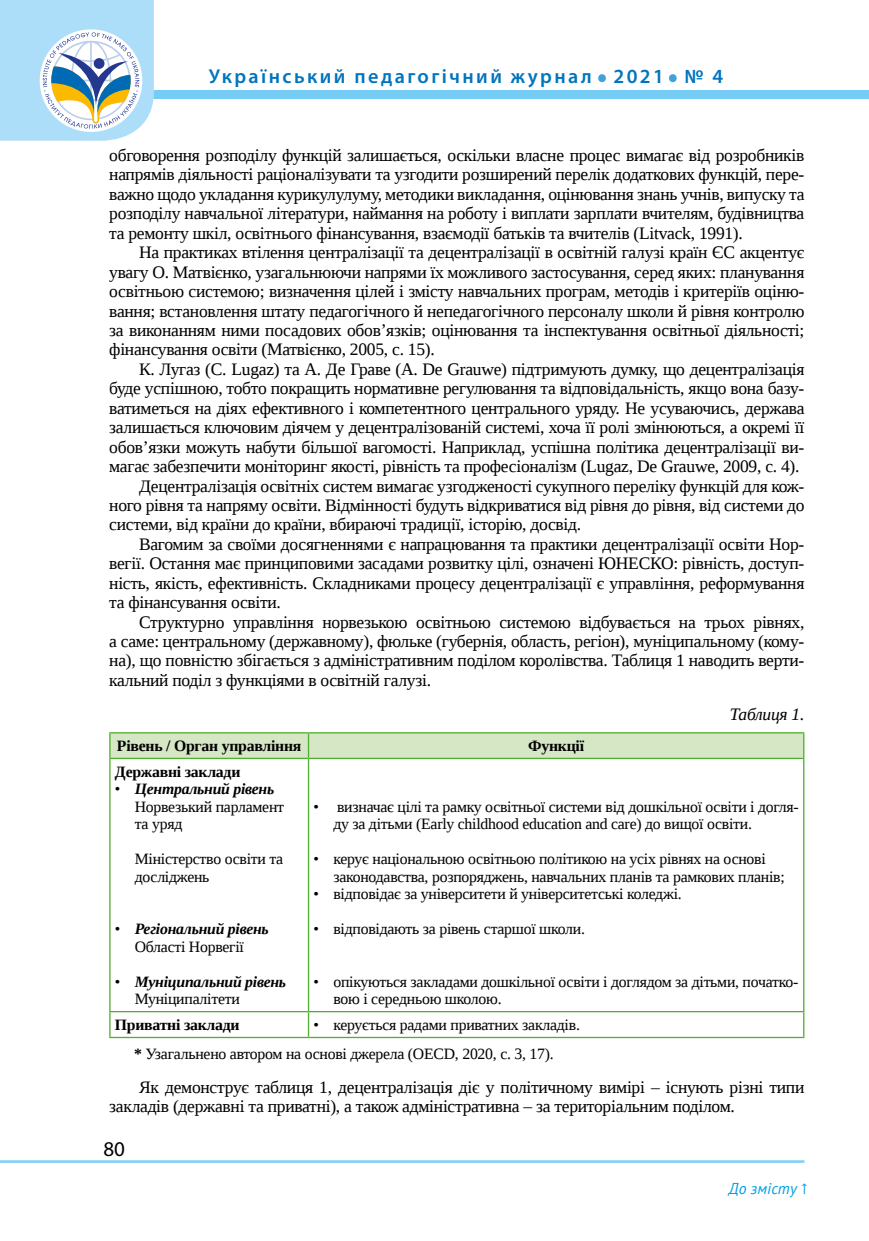
<style>
.page{position:relative;width:869px;height:1241px;background:#fff}
.page>*{position:absolute;margin:0;border:0;box-sizing:border-box;transform-origin:0 0}
.t1{font:600 50.4px "Myriad Pro";color:#3ea3dc}
.t2{font:21px "Myriad Pro";color:#000}
.t3{font:600 20.12px "Myriad Pro";letter-spacing:.12em;color:#0075bf}
.t4{font:17.5px/19.4px "Liberation Serif";letter-spacing:-.015em;color:#000;text-align:justify}
.t5{font:italic 17.5px "Liberation Serif";letter-spacing:-.015em;color:#000}
.t6{font:15.75px/17.5px "Liberation Serif";letter-spacing:-.015em;color:#000}
.t7{font:italic 700 15.75px/17.5px "Liberation Serif";letter-spacing:-.015em;color:#000;text-align:center}
.t8{font:700 15.75px "Liberation Serif";letter-spacing:-.015em;color:#000}
.t9{font:italic 15.75px "PT Sans";color:#009fe3}
.s1{font-weight:700;font-style:italic}
.s2{font-weight:400;font-style:normal}
.s3{font-weight:700}
</style>
<div class="page">
<hr style="left:0;top:1159px;width:804px;height:3px;background:#83d0f5">
<div style="left:0;top:90px;width:868px;height:8px;background:#75ccf4"></div>
<svg style="left:0;top:0;width:154px;height:141px"></svg>
<hr style="left:308px;top:732px;width:496px;height:1px;background:#52ae32">
<svg style="left:109px;top:732px;width:694px;height:25px;background:#cee3bd"></svg>
<hr style="left:802px;top:733px;width:2px;height:24px;background:#52ae32">
<hr style="left:109px;top:757px;width:199px;height:2px;background:#52ae32">
<hr style="left:109px;top:759px;width:1px;height:251px;background:#52ae32">
<hr style="left:308px;top:757px;width:496px;height:2px;background:#52ae32">
<hr style="left:308px;top:759px;width:1px;height:251px;background:#52ae32">
<hr style="left:802px;top:759px;width:2px;height:251px;background:#52ae32">
<hr style="left:109px;top:1010px;width:199px;height:2px;background:#52ae32">
<svg style="left:109px;top:1012px;width:1px;height:24px"></svg>
<hr style="left:308px;top:1010px;width:496px;height:2px;background:#52ae32">
<svg style="left:308px;top:1012px;width:1px;height:24px"></svg>
<hr style="left:802px;top:1012px;width:2px;height:24px;background:#52ae32">
<hr style="left:109px;top:1036px;width:199px;height:1px;background:#52ae32">
<hr style="left:308px;top:1036px;width:496px;height:1px;background:#52ae32">
<p class="t3" style="left:208px;top:64px;width:384px">Український педагогічний журнал</p>
<h1 class="t1" style="left:595px;top:33px;width:13px">.</h1>
<p class="t3" style="left:613px;top:64px;width:52px">2021</p>
<h1 class="t1" style="left:666px;top:33px;width:13px">.</h1>
<p class="t3" style="left:684px;top:64px;width:40px">№ 4</p>
<p class="t4" style="left:109px;top:145px;width:696px">обговорення розподілу функцій залишається, оскільки власне процес вимагає від розробників напрямів діяльності раціоналізувати та узгодити розширений перелік додаткових функцій, пере&shy;важно щодо укладання курикулулуму, методики викладання, оцінювання знань учнів, випуску та розподілу навчальної літератури, наймання на роботу і виплати зарплати вчителям, будівництва та ремонту шкіл, освітнього фінансування, взаємодії батьків та вчителів (Litvack, 1991).</p>
<p class="t4" style="left:109px;top:242px;width:696px;text-indent:30px">На практиках втілення централізації та децентралізації в освітній галузі країн ЄС акцентує увагу О. Матвієнко, узагальнюючи напрями їх можливого застосування, серед яких: планування освітньою системою; визначення цілей і змісту навчальних програм, методів і критеріїв оціню&shy;вання; встановлення штату педагогічного й непедагогічного персоналу школи й рівня контролю за виконанням ними посадових обов’язків; оцінювання та інспектування освітньої діяльності; фінансування освіти (Матвієнко, 2005, с. 15).</p>
<p class="t4" style="left:139px;top:359px;width:666px">К. Лугаз (C. Lugaz) та А. Де Граве (A. De Grauwe) підтримують думку, що децентралізація</p>
<p class="t4" style="left:109px;top:378px;width:696px">буде успішною, тобто покращить нормативне регулювання та відповідальність, якщо вона базу-</p>
<p class="t4" style="left:109px;top:398px;width:696px">ватиметься на діях ефективного і компетентного центрального уряду. Не усуваючись, держава</p>
<p class="t4" style="left:109px;top:417px;width:696px">залишається ключовим діячем у децентралізованій системі, хоча її ролі змінюються, а окремі її</p>
<p class="t4" style="left:109px;top:437px;width:696px">обов’язки можуть набути більшої вагомості. Наприклад, успішна політика децентралізації ви-</p>
<p class="t4" style="left:109px;top:456px;width:691px">магає забезпечити моніторинг якості, рівність та професіоналізм (Lugaz, De Grauwe, 2009, c. 4).</p>
<p class="t4" style="left:139px;top:476px;width:666px">Децентралізація освітніх систем вимагає узгодженості сукупного переліку функцій для кож-</p>
<p class="t4" style="left:109px;top:495px;width:696px">ного рівня та напряму освіти. Відмінності будуть відкриватися від рівня до рівня, від системи до</p>
<p class="t4" style="left:109px;top:514px;width:473px">системи, від країни до країни, вбираючі традиції, історію, досвід.</p>
<p class="t4" style="left:139px;top:534px;width:666px">Вагомим за своїми досягненнями є напрацювання та практики децентралізації освіти Нор-</p>
<p class="t4" style="left:109px;top:553px;width:696px">вегії. Остання має принциповими засадами розвитку цілі, означені ЮНЕСКО: рівність, доступ-</p>
<p class="t4" style="left:109px;top:573px;width:696px">ність, якість, ефективність. Складниками процесу децентралізації є управління, реформування</p>
<p class="t4" style="left:109px;top:592px;width:173px">та фінансування освіти.</p>
<p class="t4" style="left:139px;top:612px;width:666px">Структурно управління норвезькою освітньою системою відбувається на трьох рівнях,</p>
<p class="t4" style="left:109px;top:631px;width:696px">а саме: центральному (державному), фюльке (губернія, область, регіон), муніципальному (кому-</p>
<p class="t4" style="left:109px;top:650px;width:696px">на), що повністю збігається з адміністративним поділом королівства. Таблиця 1 наводить верти-</p>
<p class="t4" style="left:109px;top:670px;width:323px">кальний поділ з функціями в освітній галузі.</p>
<p class="t5" style="left:729px;top:703px;width:76px">Таблиця 1.</p>
<p class="t8" style="left:117px;top:735px;width:186px">Рівень / Орган управління</p>
<p class="t8" style="left:528px;top:735px;width:57px">Функції</p>
<p class="t8" style="left:115px;top:760px;width:127px">Державні заклади</p>
<p class="t6" style="left:135px;top:780px;width:151px;text-indent:-20px">• <span class="s1">Центральний рівень<br></span>Норвезький парламент та уряд</p>
<p class="t6" style="left:135px;top:850px;width:150px">Міністерство освіти та досліджень</p>
<p class="t7" style="left:115px;top:920px;width:155px"><span class="s2">•</span> Регіональний рівень<br><span class="s2">Області Норвегії</span></p>
<p class="t7" style="left:135px;top:972px;width:153px;text-align:left;text-indent:-20px"><span class="s2">•</span> Муніципальний рівень<br><span class="s2">Муніципалітети</span></p>
<p class="t6" style="left:333px;top:797px;width:467px;text-indent:-20px">• визначає цілі та рамку освітньої системи від дошкільної освіти і догля&shy;ду за дітьми (Early childhood education and care) до вищої освіти.</p>
<p class="t6" style="left:333px;top:850px;width:452px;text-indent:-20px">• керує національною освітньою політикою на усіх рівнях на основі законодавства, розпоряджень, навчальних планів та рамкових планів;</p>
<p class="t6" style="left:313px;top:885px;width:369px">• відповідає за університети й університетські коледжі.</p>
<p class="t6" style="left:313px;top:920px;width:273px">• відповідають за рівень старшої школи.</p>
<p class="t6" style="left:333px;top:972px;width:466px;text-indent:-20px">• опікуються закладами дошкільної освіти і доглядом за дітьми, початко&shy;вою і середньою школою.</p>
<p class="t8" style="left:115px;top:1013px;width:126px">Приватні заклади</p>
<p class="t6" style="left:134px;top:1010px;width:447px;line-height:28.5px;text-indent:179px">• керується радами приватних закладів. <span class="s3">*</span> Узагальнено автором на основі джерела (OECD, 2020, c. 3, 17).</p>
<p class="t4" style="left:109px;top:1076px;width:696px;text-indent:30px">Як демонструє таблиця 1, децентралізація діє у політичному вимірі – існують різні типи закладів (державні та приватні), а також адміністративна – за територіальним поділом.</p>
<p class="t2" style="left:103px;top:1135px;width:23px">80</p>
<p class="t9" style="left:728px;top:1178px;width:81px">До змісту ↑</p>
</div>
